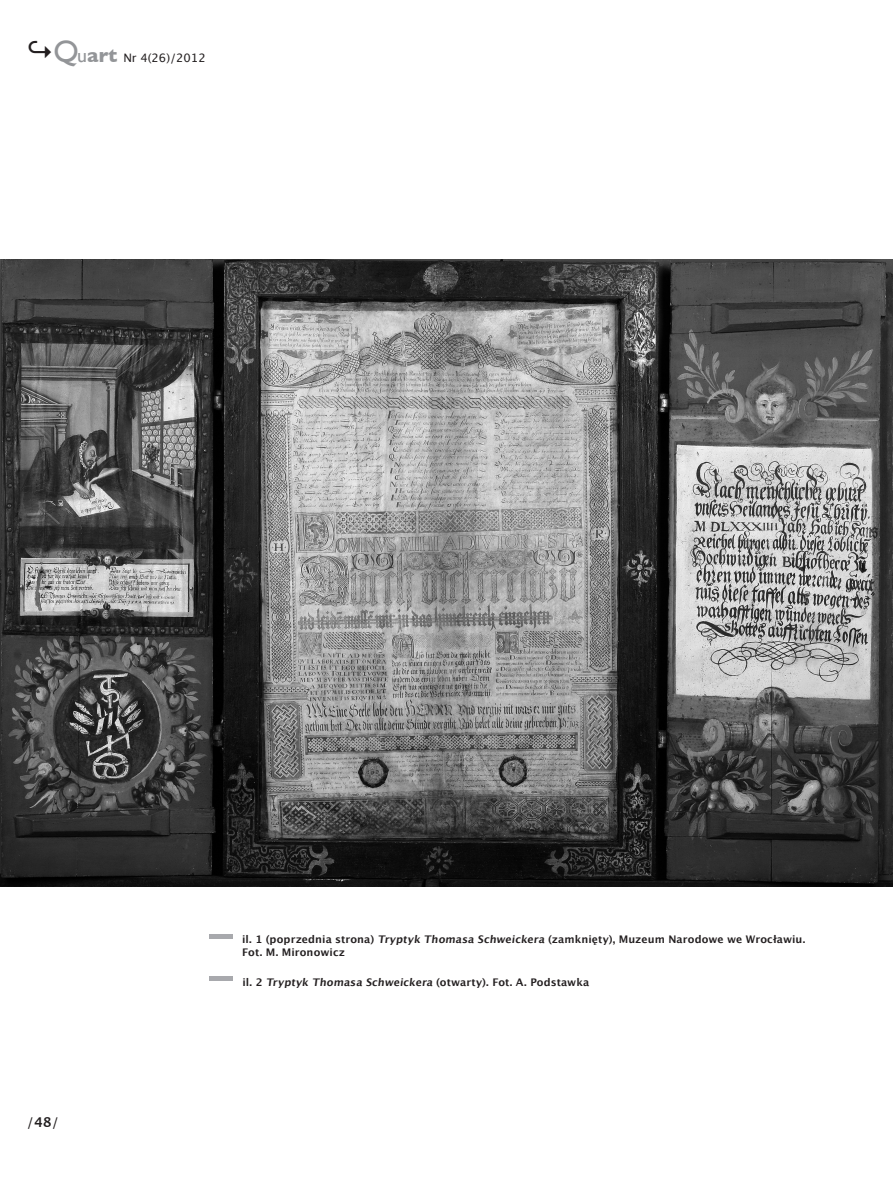
<style>
.page{position:relative;width:893px;height:1191px;background:#fff}
.page>*{position:absolute;margin:0;border:0;box-sizing:border-box;transform-origin:0 0}
.t1{font:13.5px "Lucida Grande";color:#231f20}
.t2{font:11.7px "Lucida Grande";color:#231f20}
.t3{font:700 10.5px "Lucida Grande";letter-spacing:.01em;color:#231f20}
.s1{font-weight:700;font-size:27px}
.s2{font-family:"Gill Sans";font-size:30.9px;color:#939598}
.s3{font-family:"Gill Sans";font-size:19.8px;color:#939598}
.s4{font-family:"Gill Sans";font-weight:700;font-size:19.8px;color:#939598}
.s5{font-weight:700}
</style>
<div class="page">
<img style="left:0;top:259px;width:893px;height:627px">
<hr style="left:209px;top:934px;width:23px;height:4px;background:#a8a9ad">
<hr style="left:209px;top:977px;width:24px;height:4px;background:#a8a9ad">
<p class="t2" style="left:26px;top:51px;width:181px"><span class="s1">↪</span><span class="s2">Q</span><span class="s3">u</span><span class="s4">art</span> Nr 4(26)/2012</p>
<p class="t1" style="left:27px;top:1114px;width:33px">/<span class="s5">48</span>/</p>
<p class="t3" style="left:242px;top:933px;width:565px">il. 1 (poprzednia strona) Tryptyk Thomasa Schweickera (zamknięty), Muzeum Narodowe we Wrocławiu.</p>
<p class="t3" style="left:242px;top:946px;width:104px">Fot. M. Mironowicz</p>
<p class="t3" style="left:243px;top:975px;width:348px">il. 2 Tryptyk Thomasa Schweickera (otwarty). Fot. A. Podstawka</p>
</div>
